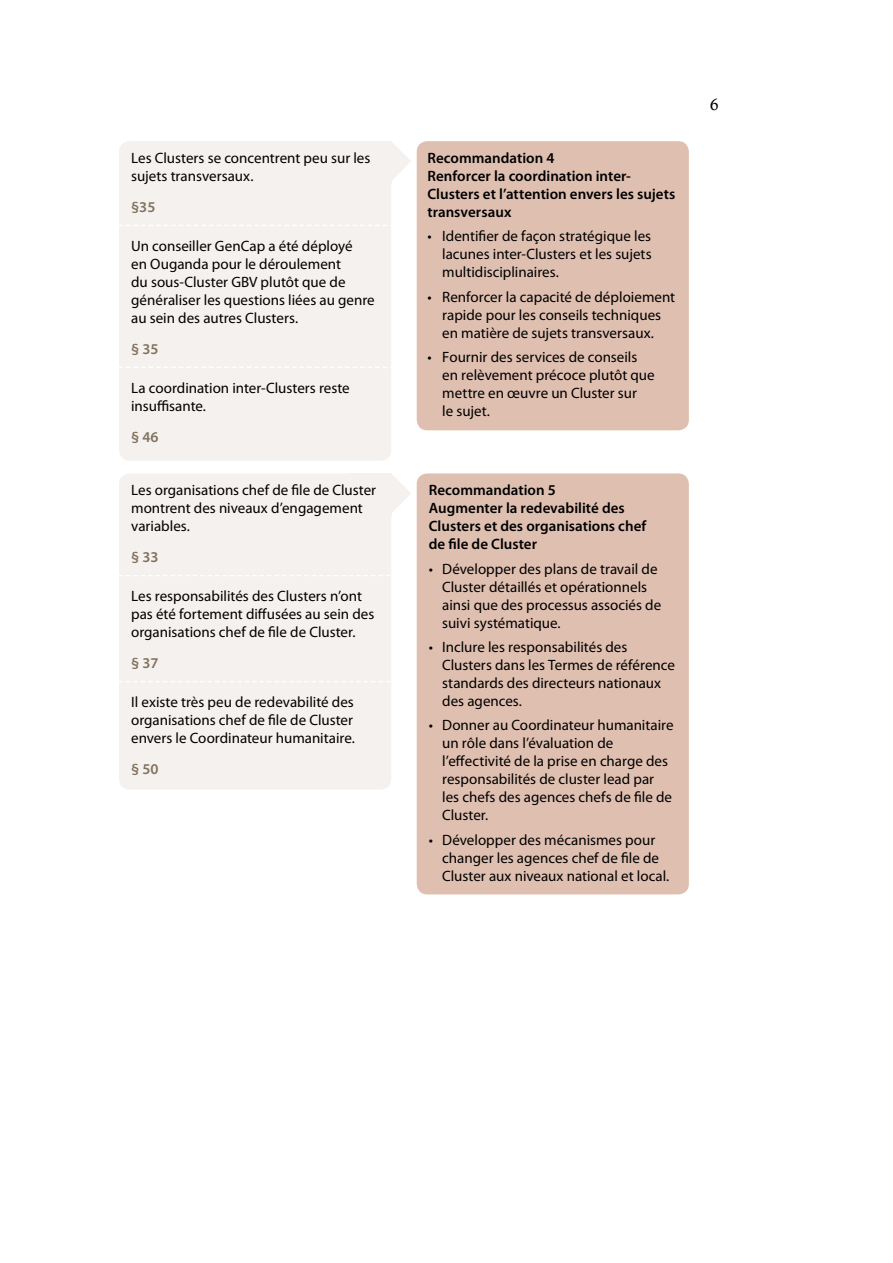
<style>
.page{position:relative;width:893px;height:1263px;background:#fff}
.page>*{position:absolute;margin:0;border:0;box-sizing:border-box;transform-origin:0 0}
.t1{font:16.5px "Calisto";color:#000}
.t2{font:15px/18px "Myriad Pro";color:#000}
.t3{font:600 15px/18px "Myriad Pro";color:#000}
.t4{font:600 15px "Myriad Pro";color:#81725e}
</style>
<div class="page">
<div style="left:417px;top:141px;width:272px;height:289px;background:#dfbfb0;border-radius:11px"></div>
<div style="left:417px;top:473px;width:272px;height:421px;background:#dfbfb0;border-radius:11px"></div>
<svg style="left:384px;top:141px;width:27px;height:40px"></svg>
<svg style="left:384px;top:473px;width:27px;height:41px"></svg>
<div style="left:119px;top:473px;width:272px;height:316px;background:#f4f1ee;border-radius:11px"></div>
<svg style="left:119px;top:575px;width:271px;height:1px"></svg>
<svg style="left:119px;top:681px;width:271px;height:1px"></svg>
<div style="left:119px;top:141px;width:272px;height:320px;background:#f4f1ee;border-radius:11px"></div>
<svg style="left:119px;top:225px;width:272px;height:1px"></svg>
<svg style="left:119px;top:367px;width:272px;height:1px"></svg>
<p class="t2" style="left:131px;top:149px;width:241px">Les Clusters se concentrent peu sur les sujets transversaux.</p>
<p class="t4" style="left:131px;top:197px;width:26px">§35</p>
<p class="t2" style="left:131px;top:237px;width:245px">Un conseiller GenCap a été déployé<br>en Ouganda pour le déroulement<br>du sous-Cluster GBV plutôt que de généraliser les questions liées au genre au sein des autres Clusters.</p>
<p class="t4" style="left:131px;top:339px;width:29px">§ 35</p>
<p class="t2" style="left:131px;top:379px;width:220px">La coordination inter-Clusters reste insuffisante.</p>
<p class="t4" style="left:131px;top:427px;width:29px">§ 46</p>
<p class="t2" style="left:131px;top:481px;width:246px">Les organisations chef de file de Cluster montrent des niveaux d’engagement variables.</p>
<p class="t4" style="left:131px;top:547px;width:29px">§ 33</p>
<p class="t2" style="left:131px;top:587px;width:245px">Les responsabilités des Clusters n’ont pas été fortement diffusées au sein des organisations chef de file de Cluster.</p>
<p class="t4" style="left:131px;top:653px;width:29px">§ 37</p>
<p class="t2" style="left:131px;top:693px;width:225px">Il existe très peu de redevabilité des organisations chef de file de Cluster envers le Coordinateur humanitaire.</p>
<p class="t4" style="left:131px;top:759px;width:29px">§ 50</p>
<p class="t3" style="left:427px;top:149px;width:249px">Recommandation 4<br>Renforcer la coordination inter-<br>Clusters et l’attention envers les sujets transversaux</p>
<p class="t2" style="left:442px;top:227px;width:211px;text-align:justify;text-indent:-15px">• Identifier de façon stratégique les lacunes inter-Clusters et les sujets multidisciplinaires.</p>
<p class="t2" style="left:427px;top:288px;width:249px;text-align:center">• Renforcer la capacité de déploiement rapide pour les conseils techniques<br>en matière de sujets transversaux.</p>
<p class="t2" style="left:442px;top:348px;width:214px;text-indent:-15px">• Fournir des services de conseils en relèvement précoce plutôt que mettre en œuvre un Cluster sur<br>le sujet.</p>
<p class="t3" style="left:429px;top:481px;width:219px">Recommandation 5<br>Augmenter la redevabilité des<br>Clusters et des organisations chef de file de Cluster</p>
<p class="t2" style="left:442px;top:559px;width:220px;text-indent:-13px">• Développer des plans de travail de<br>Cluster détaillés et opérationnels ainsi que des processus associés de suivi systématique.</p>
<p class="t2" style="left:442px;top:638px;width:234px;text-indent:-13px">• Inclure les responsabilités des<br>Clusters dans les Termes de référence standards des directeurs nationaux des agences.</p>
<p class="t2" style="left:442px;top:716px;width:233px;text-indent:-13px">• Donner au Coordinateur humanitaire un rôle dans l’évaluation de l’effectivité de la prise en charge des responsabilités de cluster lead par les chefs des agences chefs de file de<br>Cluster.</p>
<p class="t2" style="left:442px;top:831px;width:229px;text-indent:-13px">• Développer des mécanismes pour changer les agences chef de file de<br>Cluster aux niveaux national et local.</p>
<p class="t1" style="left:710px;top:95px;width:10px">6</p>
</div>
